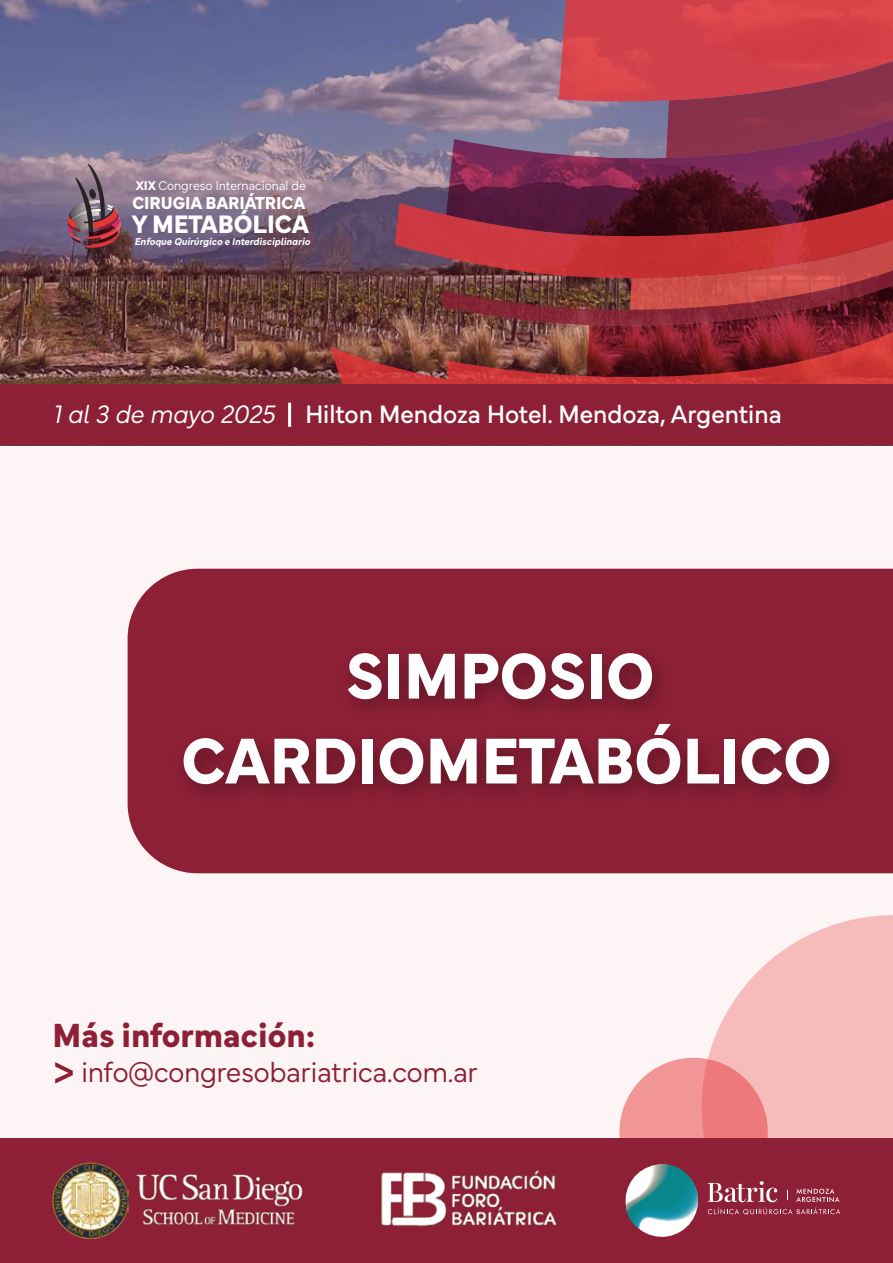
<style>
.page{position:relative;width:893px;height:1263px;background:#fff}
.page>*{position:absolute;margin:0;border:0;box-sizing:border-box;transform-origin:0 0}
.t1{font:100 67.5px/84.9px "Mundial Narrow Variable";color:#fff;text-align:center}
.t2{font:100 42.45px "Mundial Narrow Variable";color:#8d2037}
.t3{font:100 34.95px "Mundial Narrow Variable";color:#8d2037}
.t4{font:100 29.25px "Mundial Narrow Variable";color:#8d2037}
.t5{font:100 26.4px "Mundial Narrow Variable";color:#fff}
.t6{font:100 18.15px "Mundial Narrow Variable";color:#fff}
.t7{font:100 13.2px "Mundial Narrow Variable";color:#fff}
.t8{font:10.5px "Mundial Narrow Variable Italic T";color:#fff}
.s1{font-family:"Mundial Narrow Variable Italic T";font-weight:400}
</style>
<div class="page">
<div style="left:0;top:400px;width:893px;height:796px;background:#fdf5f5"></div>
<svg style="left:702px;top:915px;width:191px;height:223px;fill:#f6bcbc"></svg>
<svg style="left:619px;top:1058px;width:149px;height:148px;background:#ef898b"></svg>
<div style="left:0;top:1138px;width:893px;height:125px;background:#8d2037"></div>
<svg style="left:708px;top:1181px;width:132px;height:33px"></svg>
<svg style="left:625px;top:1164px;width:73px;height:73px"></svg>
<svg style="left:0;top:0;width:446px;height:384px;background:#706077"></svg>
<svg style="left:447px;top:279px;width:183px;height:17px;background:#653e36"></svg>
<svg style="left:330px;top:296px;width:563px;height:150px;background:#8a3334"></svg>
<svg style="left:395px;top:82px;width:235px;height:197px;background:#a04f5d"></svg>
<svg style="left:446px;top:0;width:447px;height:238px;background:#a34c61"></svg>
<svg style="left:630px;top:128px;width:263px;height:182px;background:#892b39"></svg>
<div style="left:0;top:384px;width:893px;height:61px;background:#8d2037"></div>
<hr style="left:288px;top:403px;width:3px;height:24px;background:#fff">
<div style="left:128px;top:569px;width:765px;height:304px;background:#8d2037"></div>
<img style="left:163px;top:625px;width:695px;height:205px">
<img style="left:68px;top:161px;width:52px;height:102px">
<img style="left:381px;top:1170px;width:176px;height:56px">
<img style="left:136px;top:1174px;width:167px;height:51px">
<img style="left:53px;top:1162px;width:76px;height:77px">
<p class="t7" style="left:136px;top:175px;width:172px">XIX Congreso Internacional de</p>
<p class="t6" style="left:132px;top:188px;width:174px">CIRUGIA BARIÁTRICA</p>
<p class="t5" style="left:131px;top:203px;width:179px">Y METABÓLICA</p>
<p class="t8" style="left:135px;top:233px;width:177px">Enfoque Quirúrgico e Interdisciplinario</p>
<p class="t5" style="left:55px;top:393px;width:729px"><span class="s1">1 al 3 de mayo 2025</span> Hilton Mendoza Hotel. Mendoza, Argentina</p>
<h1 class="t1" style="left:181px;top:627px;width:651px">SIMPOSIO<br>CARDIOMETABÓLICO</h1>
<h3 class="t3" style="left:53px;top:1007px;width:264px">Más información:</h3>
<p class="t4" style="left:81px;top:1049px;width:398px">info@congresobariatrica.com.ar</p>
<h2 class="t2" style="left:53px;top:1039px;width:24px">&gt;</h2>
</div>
